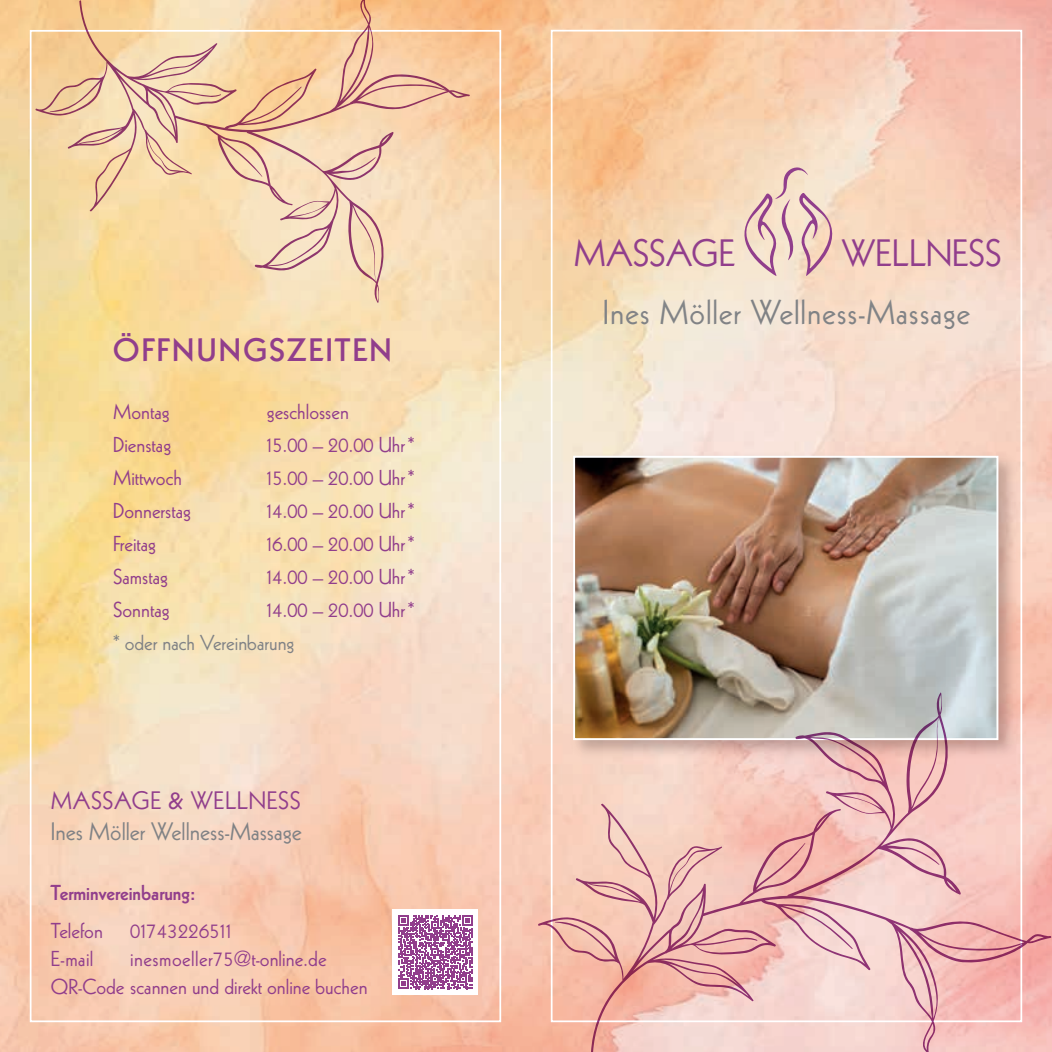
<style>
.page{position:relative;width:1052px;height:1052px;background:#fff}
.page>*{position:absolute;margin:0;border:0;box-sizing:border-box;transform-origin:0 0}
.t1{font:36.93px "Kabel LT Std";color:#913e8c}
.t2{font:33.6px "Kabel LT Std";letter-spacing:.025em;color:#808285}
.t3{font:800 31.5px "Kabel LT Std";letter-spacing:.075em;color:#913e8c}
.t4{font:24.5px/31.5px "Kabel LT Std";color:#808285}
.t5{font:21px/28px "Kabel LT Std";color:#913e8c}
.t6{font:21px "Kabel LT Std";color:#808285}
.t7{font:800 21px "Kabel LT Std";color:#913e8c}
.t8{font:21px "Kabel LT Std";letter-spacing:.02em;color:#913e8c}
.s1{color:#913e8c}
.s2{font-size:29.75px;color:#913e8c}
</style>
<div class="page">
<img style="left:0;top:0;width:1052px;height:1052px">
<svg style="left:35px;top:0;width:435px;height:303px;background:#f2d0a6"></svg>
<div style="left:392px;top:909px;width:86px;height:86px;background:#fff"></div>
<svg style="left:398px;top:915px;width:74px;height:74px"></svg>
<div style="left:560px;top:255px;width:450px;height:116px;background:#fff;opacity:.92"></div>
<div style="left:513px;top:172px;width:539px;height:164px;background:#fff;opacity:.92"></div>
<svg style="left:742px;top:167px;width:93px;height:109px;background:#e7c9bf"></svg>
<div style="left:568px;top:451px;width:450px;height:309px;background:#3c2021;opacity:.3"></div>
<img style="left:576px;top:459px;width:419px;height:233px">
<div style="left:573px;top:456px;width:425px;height:284px;border:2px solid #fff"></div>
<svg style="left:537px;top:692px;width:515px;height:360px;background:#e8bdb5"></svg>
<h3 class="t3" style="left:113px;top:332px;width:280px">ÖFFNUNGSZEITEN</h3>
<p class="t5" style="left:113px;top:398px;width:58px">Montag</p>
<p class="t5" style="left:267px;top:398px;width:84px">geschlossen</p>
<p class="t5" style="left:113px;top:431px;width:59px">Dienstag</p>
<p class="t5" style="left:267px;top:431px;width:149px">15.00 – 20.00 Uhr*</p>
<p class="t5" style="left:113px;top:464px;width:70px">Mittwoch</p>
<p class="t5" style="left:267px;top:464px;width:149px">15.00 – 20.00 Uhr*</p>
<p class="t5" style="left:113px;top:497px;width:79px">Donnerstag</p>
<p class="t5" style="left:267px;top:497px;width:149px">14.00 – 20.00 Uhr*</p>
<p class="t5" style="left:113px;top:530px;width:44px">Freitag</p>
<p class="t5" style="left:267px;top:530px;width:149px">16.00 – 20.00 Uhr*</p>
<p class="t5" style="left:113px;top:563px;width:56px">Samstag</p>
<p class="t5" style="left:267px;top:563px;width:149px">14.00 – 20.00 Uhr*</p>
<p class="t5" style="left:113px;top:596px;width:58px">Sonntag</p>
<p class="t5" style="left:267px;top:596px;width:149px">14.00 – 20.00 Uhr*</p>
<p class="t6" style="left:113px;top:630px;width:183px">* oder nach Vereinbarung</p>
<p class="t4" style="left:51px;top:784px;width:252px"><span class="s1">MASSAGE</span> <span class="s2">&amp;</span> <span class="s1">WELLNESS<br></span>Ines Möller Wellness-Massage</p>
<p class="t7" style="left:51px;top:880px;width:146px">Terminvereinbarung:</p>
<p class="t5" style="left:51px;top:916px;width:54px">Telefon</p>
<p class="t8" style="left:130px;top:918px;width:103px">01743226511</p>
<p class="t5" style="left:51px;top:944px;width:44px">E-mail</p>
<p class="t5" style="left:51px;top:944px;width:318px;text-indent:79px">inesmoeller75@t-online.de<br>QR-Code scannen und direkt online buchen</p>
<h1 class="t1" style="left:574px;top:232px;width:163px">MASSAGE</h1>
<h1 class="t1" style="left:842px;top:232px;width:161px">WELLNESS</h1>
<h2 class="t2" style="left:603px;top:292px;width:369px">Ines Möller Wellness-Massage</h2>
</div>
